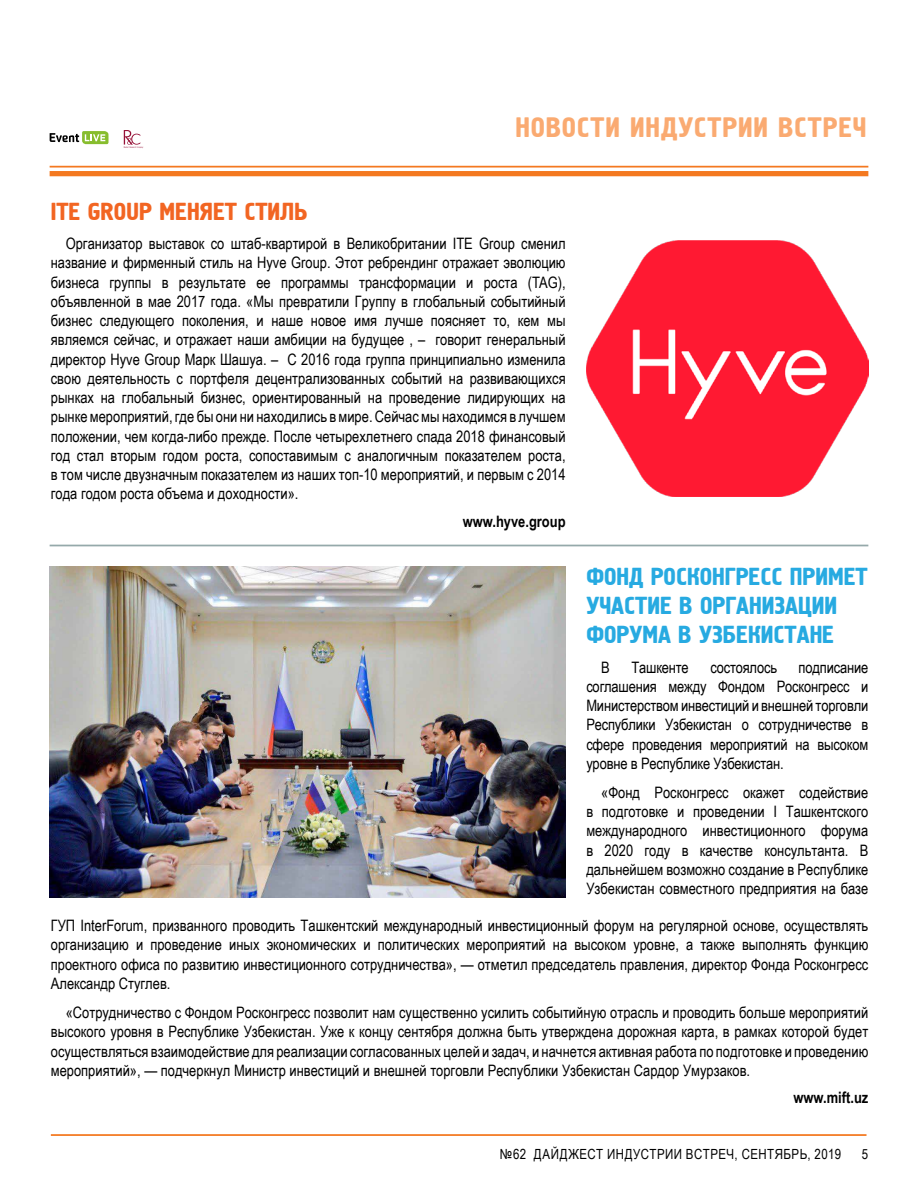
<style>
.page{position:relative;width:918px;height:1191px;background:#fff}
.page>*{position:absolute;margin:0;border:0;box-sizing:border-box;transform-origin:0 0}
.t1{font:28px "Hermes";letter-spacing:.035em;color:#faaa71}
.t2{font:24.5px/29.4px "Hermes";color:#27aae1}
.t3{font:24.5px "Hermes";color:#f26522}
.t4{font:15.75px/19.2px "Arial Narrow";color:#000;text-align:justify}
.t5{font:700 15.75px "Arial Narrow";color:#000}
.t6{font:14px "Arial Narrow";letter-spacing:.035em;color:#000}
</style>
<div class="page">
<hr style="left:50px;top:166px;width:818px;height:1px;background:#f47920">
<div style="left:50px;top:171px;width:818px;height:5px;background:#f47920"></div>
<hr style="left:51px;top:1134px;width:815px;height:1px;background:#f47920">
<svg style="left:124px;top:130px;width:19px;height:18px"></svg>
<svg style="left:50px;top:131px;width:58px;height:13px"></svg>
<img style="left:586px;top:241px;width:282px;height:256px">
<img style="left:50px;top:567px;width:516px;height:330px">
<hr style="left:50px;top:544px;width:818px;height:2px;background:#95a9aa">
<h1 class="t1" style="left:515px;top:111px;width:353px">НОВОСТИ ИНДУСТРИИ ВСТРЕЧ</h1>
<h2 class="t3" style="left:51px;top:198px;width:258px">ITE GROUP МЕНЯЕТ СТИЛЬ</h2>
<p class="t4" style="left:51px;top:233px;width:516px;text-indent:15px">Организатор выставок со штаб-квартирой в Великобритании ITE Group сменил название и фирменный стиль на Hyve Group. Этот ребрендинг отражает эволюцию бизнеса группы в результате ее программы трансформации и роста (TAG), объявленной в мае 2017 года. «Мы превратили Группу в глобальный событийный бизнес следующего поколения, и наше новое имя лучше поясняет то, кем мы являемся сейчас, и отражает наши амбиции на будущее , – говорит генеральный директор Hyve Group Марк Шашуа. – С 2016 года группа принципиально изменила свою деятельность с портфеля децентрализованных событий на развивающихся рынках на глобальный бизнес, ориентированный на проведение лидирующих на рынке мероприятий, где бы они ни находились в мире. Сейчас мы находимся в лучшем положении, чем когда-либо прежде. После четырехлетнего спада 2018 финансовый год стал вторым годом роста, сопоставимым с аналогичным показателем роста, в том числе двузначным показателем из наших топ-10 мероприятий, и первым с 2014 года годом роста объема и доходности».</p>
<p class="t5" style="left:463px;top:509px;width:104px">www.hyve.group</p>
<h2 class="t2" style="left:586px;top:562px;width:283px">ФОНД РОСКОНГРЕСС ПРИМЕТ<br>УЧАСТИЕ В ОРГАНИЗАЦИИ<br>ФОРУМА В УЗБЕКИСТАНЕ</h2>
<p class="t4" style="left:601px;top:657px;width:10px">В</p>
<p class="t4" style="left:631px;top:657px;width:59px">Ташкенте</p>
<p class="t4" style="left:710px;top:657px;width:68px">состоялось</p>
<p class="t4" style="left:586px;top:657px;width:283px;text-indent:212px">подписание cоглашения между Фондом Росконгресс и Министерством инвестиций и внешней торговли Республики Узбекистан о сотрудничестве в сфере проведения мероприятий на высоком уровне в Республике Узбекистан.</p>
<p class="t4" style="left:586px;top:782px;width:283px;text-indent:15px">«Фонд Росконгресс окажет содействие в подготовке и проведении I Ташкентского международного инвестиционного форума в 2020 году в качестве консультанта. В дальнейшем возможно создание в Республике Узбекистан совместного предприятия на базе</p>
<p class="t4" style="left:51px;top:915px;width:819px">ГУП InterForum, призванного проводить Ташкентский международный инвестиционный форум на регулярной основе, осуществлять организацию и проведение иных экономических и политических мероприятий на высоком уровне, а также выполнять функцию проектного офиса по развитию инвестиционного сотрудничества», — отметил председатель правления, директор Фонда Росконгресс Александр Стуглев.</p>
<p class="t4" style="left:51px;top:1002px;width:819px;text-indent:15px">«Сотрудничество с Фондом Росконгресс позволит нам существенно усилить событийную отрасль и проводить больше мероприятий высокого уровня в Республике Узбекистан. Уже к концу сентября должна быть утверждена дорожная карта, в рамках которой будет осуществляться взаимодействие для реализации согласованных целей и задач, и начнется активная работа по подготовке и проведению мероприятий», — подчеркнул Министр инвестиций и внешней торговли Республики Узбекистан Сардор Умурзаков.</p>
<p class="t5" style="left:793px;top:1085px;width:76px">www.mift.uz</p>
<p class="t6" style="left:500px;top:1143px;width:342px">№62 ДАЙДЖЕСТ ИНДУСТРИИ ВСТРЕЧ, СЕНТЯБРЬ, 2019</p>
<p class="t6" style="left:862px;top:1143px;width:8px">5</p>
</div>
